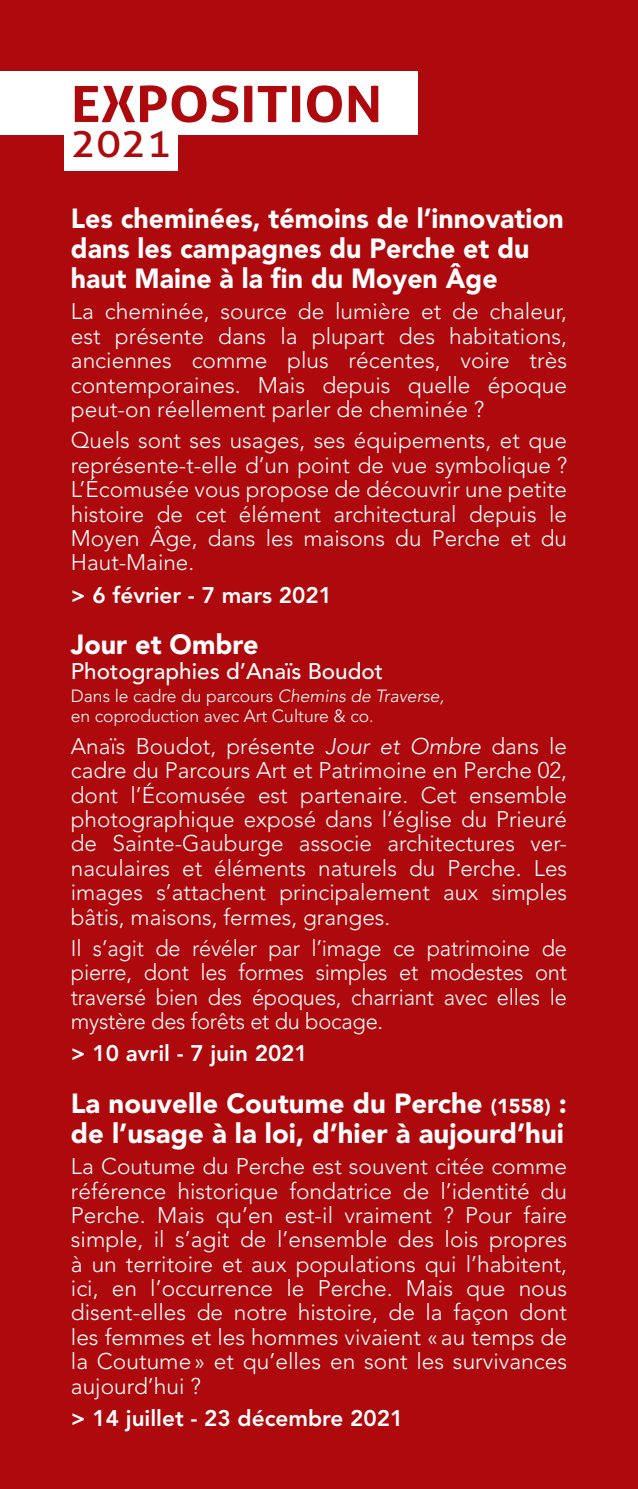
<style>
.page{position:relative;width:638px;height:1489px;background:#fff}
.page>*{position:absolute;margin:0;border:0;box-sizing:border-box;transform-origin:0 0}
.t1{font:700 50px "Aller";color:#ae0a0d;scale:1.12 1}
.t2{font:40px "Aller";color:#ae0a0d;scale:1.05 1}
.t3{font:900 27.5px/30px "Avenir";color:#fff}
.t4{font:300 22.5px/24.2px "Avenir";color:#fff;text-align:justify}
.t5{font:800 22.5px "Avenir";color:#fff}
.t6{font:500 22.5px "Avenir";color:#fff}
.t7{font:300 17.5px/20px "Avenir";color:#fff}
.s1{font-style:italic}
.s2{font-size:20px}
</style>
<div class="page">
<div style="left:0;top:0;width:638px;height:1488px;background:#ae0a0d"></div>
<div style="left:0;top:71px;width:418px;height:64px;background:#fff"></div>
<div style="left:64px;top:108px;width:113px;height:63px;background:#fff"></div>
<h1 class="t1" style="left:71px;top:73px;width:279px">EXPOSITION</h1>
<h2 class="t2" style="left:71px;top:118px;width:98px">2021</h2>
<p class="t3" style="left:71px;top:203px;width:494px">Les cheminées, témoins de l’innovation dans les campagnes du Perche et du haut Maine à la fin du Moyen Âge</p>
<p class="t4" style="left:71px;top:299px;width:498px">La cheminée, source de lumière et de chaleur, est présente dans la plupart des habitations, anciennes comme plus récentes, voire très contemporaines. Mais depuis quelle époque peut-on réellement parler de cheminée ?</p>
<p class="t4" style="left:71px;top:428px;width:498px">Quels sont ses usages, ses équipements, et que représente-t-elle d’un point de vue symbolique ?<br>L’Écomusée vous propose de découvrir une petite histoire de cet élément architectural depuis le Moyen Âge, dans les maisons du Perche et du Haut-Maine.</p>
<p class="t5" style="left:71px;top:581px;width:263px">&gt; 6 février - 7 mars 2021</p>
<p class="t3" style="left:71px;top:629px;width:189px">Jour et Ombre</p>
<p class="t6" style="left:71px;top:658px;width:314px">Photographies d’Anaïs Boudot</p>
<p class="t7" style="left:71px;top:686px;width:375px">Dans le cadre du parcours <span class="s1">Chemins de Traverse, </span>en coproduction avec Art Culture &amp; co.</p>
<p class="t4" style="left:71px;top:734px;width:498px">Anaïs Boudot, présente <span class="s1">Jour et Ombre</span> dans le cadre du Parcours Art et Patrimoine en Perche 02, dont l’Écomusée est partenaire. Cet ensemble photographique exposé dans l’église du Prieuré de Sainte-Gauburge associe architectures ver&shy;naculaires et éléments naturels du Perche. Les images s’attachent principalement aux simples bâtis, maisons, fermes, granges.</p>
<p class="t4" style="left:71px;top:936px;width:498px">Il s’agit de révéler par l’image ce patrimoine de pierre, dont les formes simples et modestes ont traversé bien des époques, charriant avec elles le mystère des forêts et du bocage.</p>
<p class="t5" style="left:71px;top:1040px;width:239px">&gt; 10 avril - 7 juin 2021</p>
<p class="t3" style="left:71px;top:1087px;width:498px">La nouvelle Coutume du Perche <span class="s2">(1558)</span> : de l’usage à la loi, d’hier à aujourd’hui</p>
<p class="t4" style="left:71px;top:1154px;width:498px">La Coutume du Perche est souvent citée comme référence historique fondatrice de l’identité du Perche. Mais qu’en est-il vraiment ? Pour faire simple, il s’agit de l’ensemble des lois propres à un territoire et aux populations qui l’habitent, ici, en l’occurrence le Perche. Mais que nous disent-elles de notre histoire, de la façon dont les femmes et les hommes vivaient « au temps de la Coutume » et qu’elles en sont les survivances aujourd’hui ?</p>
<p class="t5" style="left:71px;top:1404px;width:334px">&gt; 14 juillet - 23 décembre 2021</p>
</div>
